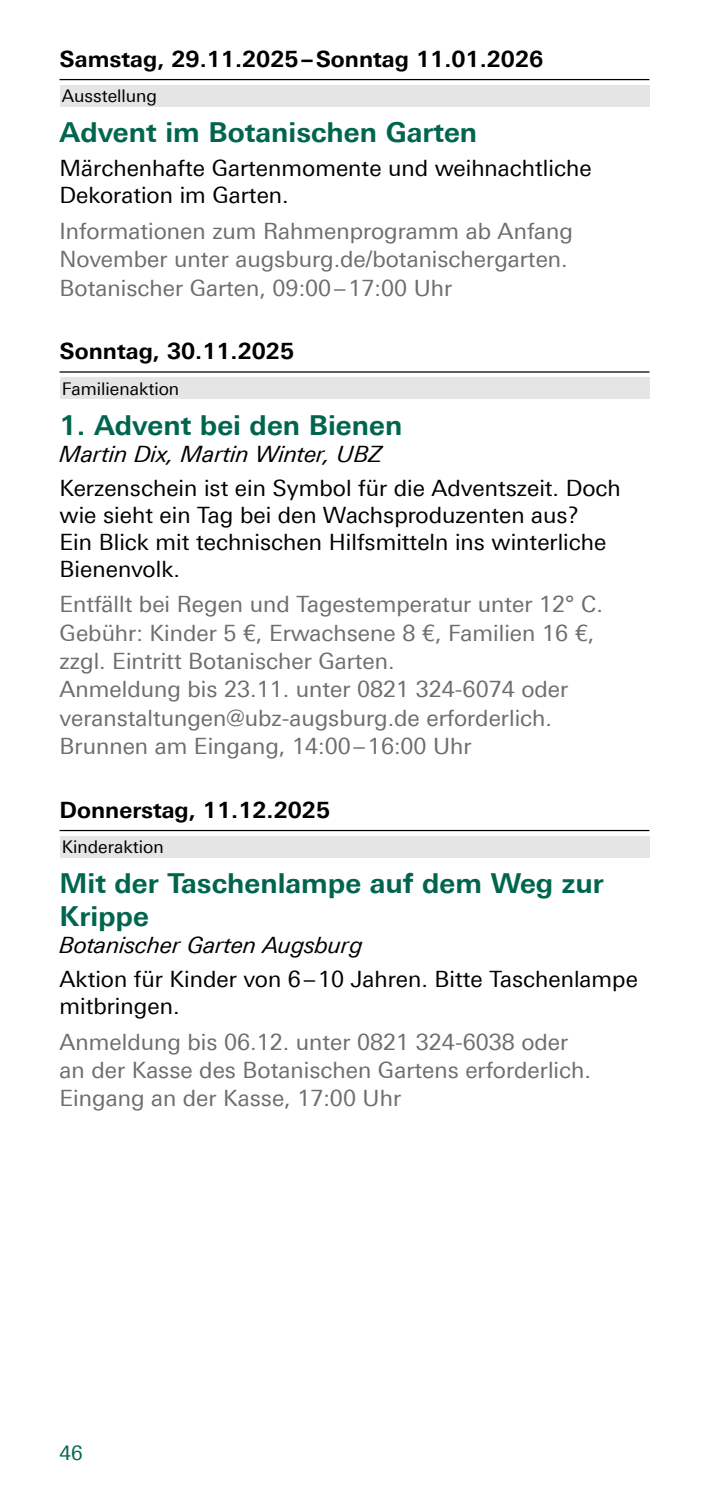
<style>
.page{position:relative;width:709px;height:1489px;background:#fff}
.page>*{position:absolute;margin:0;border:0;box-sizing:border-box;transform-origin:0 0}
.t1{font:700 27.5px/33px "Univers For Augsburg";color:#00654f}
.t2{font:22.5px/28.2px "Univers For Augsburg";color:#6e6e6e}
.t3{font:22.5px/27px "Univers For Augsburg";color:#000}
.t4{font:700 22.5px "Univers For Augsburg";color:#000}
.t5{font:italic 22.5px "Univers For Augsburg";color:#000}
.t6{font:20px "Univers For Augsburg";color:#00654f}
.t7{font:17.5px "Univers For Augsburg";color:#000}
</style>
<div class="page">
<hr style="left:60px;top:79px;width:589px;height:1px;background:#000">
<div style="left:60px;top:85px;width:589px;height:22px;background:#e5e5e5"></div>
<hr style="left:60px;top:371px;width:589px;height:1px;background:#000">
<div style="left:60px;top:377px;width:589px;height:22px;background:#e5e5e5"></div>
<hr style="left:60px;top:829px;width:589px;height:2px;background:#000">
<div style="left:60px;top:836px;width:589px;height:21px;background:#e5e5e5"></div>
<p class="t4" style="left:60px;top:45px;width:485px">Samstag, 29.11.2025–Sonntag 11.01.2026</p>
<p class="t7" style="left:62px;top:86px;width:97px">Ausstellung</p>
<p class="t1" style="left:60px;top:116px;width:419px">Advent im Botanischen Garten</p>
<p class="t3" style="left:60px;top:155px;width:533px">Märchenhafte Gartenmomente und weihnachtliche<br>Dekoration im Garten.</p>
<p class="t2" style="left:60px;top:217px;width:515px">Informationen zum Rahmenprogramm ab Anfang<br>November unter augsburg.de/botanischergarten.<br>Botanischer Garten, 09:00–17:00 Uhr</p>
<p class="t4" style="left:60px;top:338px;width:236px">Sonntag, 30.11.2025</p>
<p class="t7" style="left:62px;top:378px;width:119px">Familienaktion</p>
<p class="t1" style="left:60px;top:408px;width:344px">1. Advent bei den Bienen</p>
<p class="t5" style="left:60px;top:440px;width:324px">Martin Dix, Martin Winter, UBZ</p>
<p class="t3" style="left:60px;top:474px;width:563px">Kerzenschein ist ein Symbol für die Adventszeit. Doch wie sieht ein Tag bei den Wachsproduzenten aus?<br>Ein Blick mit technischen Hilfsmitteln ins winterliche Bienenvolk.</p>
<p class="t2" style="left:60px;top:590px;width:545px">Entfällt bei Regen und Tagestemperatur unter 12° C.<br>Gebühr: Kinder 5 €, Erwachsene 8 €, Familien 16 €, zzgl. Eintritt Botanischer Garten.<br>Anmeldung bis 23.11. unter 0821 324-6074 oder veranstaltungen@ubz-augsburg.de erforderlich.<br>Brunnen am Eingang, 14:00–16:00 Uhr</p>
<p class="t4" style="left:60px;top:796px;width:272px">Donnerstag, 11.12.2025</p>
<p class="t7" style="left:62px;top:836px;width:103px">Kinderaktion</p>
<p class="t1" style="left:60px;top:866px;width:545px">Mit der Taschenlampe auf dem Weg zur<br>Krippe</p>
<p class="t5" style="left:60px;top:932px;width:305px">Botanischer Garten Augsburg</p>
<p class="t3" style="left:60px;top:965px;width:580px">Aktion für Kinder von 6–10 Jahren. Bitte Taschenlampe mitbringen.</p>
<p class="t2" style="left:60px;top:1027px;width:533px">Anmeldung bis 06.12. unter 0821 324-6038 oder an der Kasse des Botanischen Gartens erforderlich.<br>Eingang an der Kasse, 17:00 Uhr</p>
<p class="t6" style="left:60px;top:1441px;width:25px">46</p>
</div>
